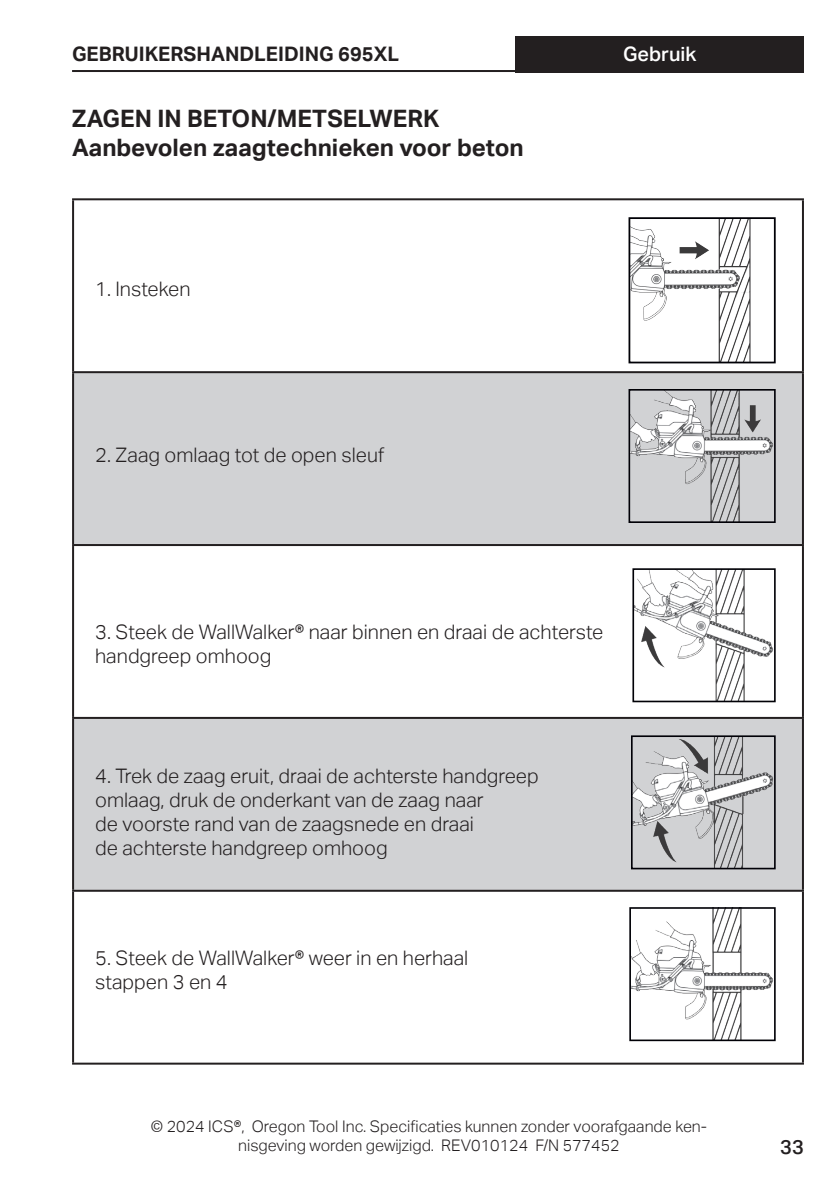
<style>
.page{position:relative;width:840px;height:1191px;background:#fff}
.page>*{position:absolute;margin:0;border:0;box-sizing:border-box;transform-origin:0 0}
.t1{font:700 24px "Aktiv Grotesk";color:#231f20}
.t2{font:300 20px/24px "Aktiv Grotesk";color:#231f20}
.t3{font:700 20px "Aktiv Grotesk";color:#231f20}
.t4{font:500 20px "Aktiv Grotesk";color:#fff}
.t5{font:500 20px "Aktiv Grotesk";color:#231f20}
.t6{font:300 16px/19.2px "Aktiv Grotesk";color:#231f20;text-align:center}
</style>
<div class="page">
<div style="left:515px;top:36px;width:288px;height:36px;background:#231f20"></div>
<hr style="left:72px;top:70px;width:731px;height:2px;background:#231f20">
<svg style="left:74px;top:373px;width:727px;height:516px;fill:#d1d2d4"></svg>
<hr style="left:72px;top:198px;width:731px;height:2px;background:#231f20">
<hr style="left:72px;top:200px;width:2px;height:171px;background:#231f20">
<hr style="left:801px;top:200px;width:2px;height:171px;background:#231f20">
<hr style="left:72px;top:371px;width:731px;height:2px;background:#231f20">
<hr style="left:72px;top:373px;width:2px;height:171px;background:#231f20">
<hr style="left:801px;top:373px;width:2px;height:171px;background:#231f20">
<hr style="left:72px;top:544px;width:731px;height:2px;background:#231f20">
<hr style="left:72px;top:546px;width:2px;height:171px;background:#231f20">
<hr style="left:801px;top:546px;width:2px;height:171px;background:#231f20">
<hr style="left:72px;top:717px;width:731px;height:2px;background:#231f20">
<hr style="left:72px;top:719px;width:2px;height:170px;background:#231f20">
<hr style="left:801px;top:719px;width:2px;height:170px;background:#231f20">
<hr style="left:72px;top:889px;width:731px;height:2px;background:#231f20">
<hr style="left:72px;top:891px;width:2px;height:171px;background:#231f20">
<hr style="left:801px;top:891px;width:2px;height:171px;background:#231f20">
<hr style="left:72px;top:1062px;width:731px;height:2px;background:#231f20">
<img style="left:631px;top:392px;width:141px;height:128px">
<div style="left:628px;top:389px;width:147px;height:134px;border:2px solid #000006"></div>
<img style="left:632px;top:910px;width:140px;height:128px">
<div style="left:629px;top:907px;width:146px;height:134px;border:2px solid #000006"></div>
<img style="left:635px;top:571px;width:137px;height:128px">
<div style="left:632px;top:568px;width:143px;height:134px;border:2px solid #000006"></div>
<img style="left:633px;top:738px;width:139px;height:128px">
<div style="left:630px;top:735px;width:145px;height:134px;border:2px solid #000006"></div>
<img style="left:631px;top:220px;width:120px;height:140px">
<div style="left:628px;top:217px;width:147px;height:146px;border:2px solid #000006"></div>
<p class="t3" style="left:72px;top:43px;width:328px">GEBRUIKERSHANDLEIDING 695XL</p>
<p class="t1" style="left:72px;top:104px;width:369px">ZAGEN IN BETON/METSELWERK</p>
<p class="t1" style="left:72px;top:133px;width:453px">Aanbevolen zaagtechnieken voor beton</p>
<p class="t2" style="left:95px;top:277px;width:97px">1. Insteken</p>
<p class="t2" style="left:95px;top:443px;width:290px">2. Zaag omlaag tot de open sleuf</p>
<p class="t4" style="left:622px;top:43px;width:75px">Gebruik</p>
<p class="t2" style="left:95px;top:619px;width:509px">3. Steek de WallWalker® naar binnen en draai de achterste handgreep omhoog</p>
<p class="t2" style="left:95px;top:764px;width:445px">4. Trek de zaag eruit, draai de achterste handgreep omlaag, druk de onderkant van de zaag naar<br>de voorste rand van de zaagsnede en draai<br>de achterste handgreep omhoog</p>
<p class="t2" style="left:95px;top:946px;width:374px">5. Steek de WallWalker® weer in en herhaal stappen 3 en 4</p>
<p class="t6" style="left:151px;top:1116px;width:557px">© 2024 ICS®, Oregon Tool Inc. Specificaties kunnen zonder voorafgaande ken&shy;nisgeving worden gewijzigd. REV010124 F/N 577452</p>
<p class="t5" style="left:779px;top:1135px;width:25px">33</p>
</div>
